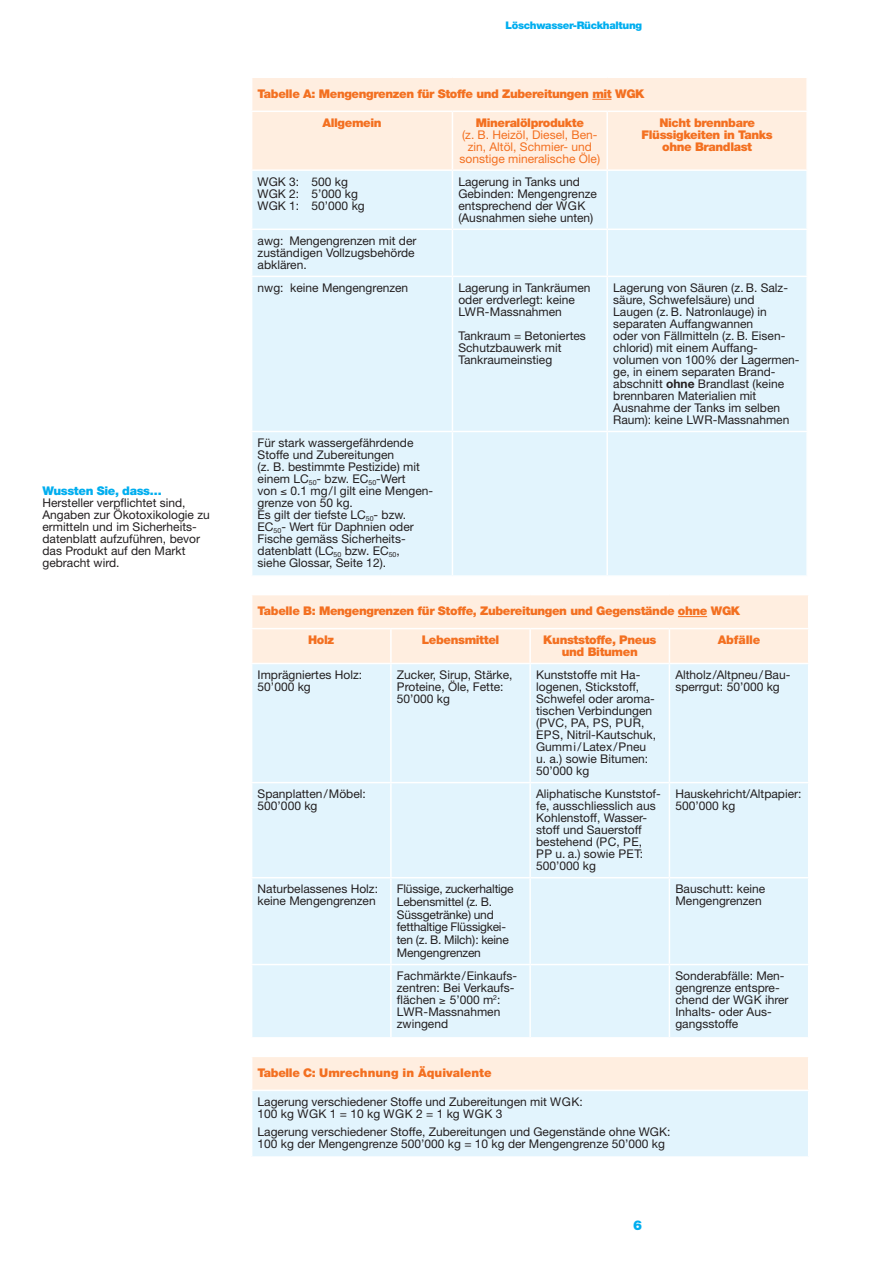
<style>
.page{position:relative;width:893px;height:1263px;background:#fff}
.page>*{position:absolute;margin:0;border:0;box-sizing:border-box;transform-origin:0 0}
.t1{font:900 13.5px "Helvetica Neue";color:#00aeef}
.t2{font:12px/12px "Helvetica Neue";color:#231f20}
.t3{font:900 12px/12px "Helvetica Neue";letter-spacing:-.03em;color:#f37021;text-align:center}
.t4{font:12px/12px "Helvetica Neue";color:#f37021;text-align:center}
.t5{font:900 12px "Helvetica Neue";color:#f37021}
.t6{font:900 12px "Helvetica Neue";letter-spacing:-.03em;color:#00aeef}
.t7{font:900 12px "Helvetica Neue";letter-spacing:-.01em;color:#f37021}
.t8{font:900 10.5px "Helvetica Neue";letter-spacing:-.03em;color:#00aeef}
.s1{font-weight:700}
</style>
<div class="page">
<div style="left:252px;top:1056px;width:557px;height:34px;background:#ffeee0"></div>
<div style="left:252px;top:1090px;width:557px;height:67px;background:#e2f4fd"></div>
<hr style="left:251px;top:1055px;width:558px;height:2px;background:#fff">
<hr style="left:251px;top:1090px;width:558px;height:1px;background:#fff">
<hr style="left:808px;top:1057px;width:1px;height:33px;background:#fff">
<hr style="left:808px;top:1091px;width:1px;height:65px;background:#fff">
<hr style="left:251px;top:1156px;width:558px;height:2px;background:#fff">
<div style="left:252px;top:78px;width:554px;height:91px;background:#ffeee0"></div>
<div style="left:252px;top:171px;width:554px;height:404px;background:#e2f4fd"></div>
<hr style="left:452px;top:111px;width:155px;height:1px;background:#fff">
<hr style="left:452px;top:171px;width:1px;height:58px;background:#fff">
<hr style="left:452px;top:230px;width:1px;height:46px;background:#fff">
<hr style="left:452px;top:277px;width:1px;height:154px;background:#fff">
<hr style="left:452px;top:432px;width:1px;height:143px;background:#fff">
<hr style="left:251px;top:111px;width:201px;height:1px;background:#fff">
<hr style="left:452px;top:112px;width:1px;height:57px;background:#fff">
<hr style="left:607px;top:111px;width:201px;height:1px;background:#fff">
<hr style="left:606px;top:112px;width:2px;height:57px;background:#fff">
<hr style="left:606px;top:171px;width:2px;height:58px;background:#fff">
<hr style="left:606px;top:230px;width:2px;height:46px;background:#fff">
<hr style="left:606px;top:277px;width:2px;height:154px;background:#fff">
<hr style="left:606px;top:432px;width:2px;height:143px;background:#fff">
<hr style="left:251px;top:229px;width:201px;height:1px;background:#fff">
<hr style="left:452px;top:229px;width:155px;height:1px;background:#fff">
<hr style="left:607px;top:229px;width:201px;height:1px;background:#fff">
<hr style="left:251px;top:276px;width:201px;height:1px;background:#fff">
<hr style="left:452px;top:276px;width:155px;height:1px;background:#fff">
<hr style="left:607px;top:276px;width:201px;height:1px;background:#fff">
<hr style="left:251px;top:431px;width:201px;height:1px;background:#fff">
<hr style="left:452px;top:431px;width:155px;height:1px;background:#fff">
<hr style="left:607px;top:431px;width:201px;height:1px;background:#fff">
<svg style="left:592px;top:99px;width:19px;height:1px"></svg>
<div style="left:252px;top:664px;width:556px;height:373px;background:#e2f4fd"></div>
<hr style="left:390px;top:664px;width:2px;height:118px;background:#fff">
<hr style="left:390px;top:783px;width:2px;height:94px;background:#fff">
<hr style="left:390px;top:878px;width:2px;height:86px;background:#fff">
<hr style="left:390px;top:965px;width:2px;height:72px;background:#fff">
<hr style="left:529px;top:664px;width:2px;height:118px;background:#fff">
<hr style="left:669px;top:664px;width:1px;height:118px;background:#fff">
<hr style="left:529px;top:783px;width:2px;height:94px;background:#fff">
<hr style="left:669px;top:783px;width:1px;height:94px;background:#fff">
<hr style="left:529px;top:878px;width:2px;height:86px;background:#fff">
<hr style="left:669px;top:878px;width:1px;height:86px;background:#fff">
<hr style="left:529px;top:965px;width:2px;height:72px;background:#fff">
<hr style="left:669px;top:965px;width:1px;height:72px;background:#fff">
<hr style="left:251px;top:782px;width:140px;height:1px;background:#fff">
<hr style="left:391px;top:782px;width:139px;height:1px;background:#fff">
<hr style="left:530px;top:782px;width:139px;height:1px;background:#fff">
<hr style="left:669px;top:782px;width:140px;height:1px;background:#fff">
<hr style="left:251px;top:877px;width:140px;height:1px;background:#fff">
<hr style="left:391px;top:877px;width:139px;height:1px;background:#fff">
<hr style="left:530px;top:877px;width:139px;height:1px;background:#fff">
<hr style="left:669px;top:877px;width:140px;height:1px;background:#fff">
<hr style="left:251px;top:964px;width:140px;height:1px;background:#fff">
<hr style="left:391px;top:964px;width:139px;height:1px;background:#fff">
<hr style="left:530px;top:964px;width:139px;height:1px;background:#fff">
<hr style="left:669px;top:964px;width:140px;height:1px;background:#fff">
<div style="left:252px;top:595px;width:556px;height:68px;background:#ffeee0"></div>
<p class="t6" style="left:43px;top:483px;width:121px">Wussten Sie, dass…</p>
<p class="t2" style="left:43px;top:496px;width:169px">Hersteller verpflichtet sind,<br>Angaben zur Ökotoxikologie zu ermitteln und im Sicherheits&shy;datenblatt aufzuführen, bevor das Produkt auf den Markt gebracht wird.</p>
<p class="t8" style="left:505px;top:19px;width:138px">Löschwasser-Rückhaltung</p>
<p class="t3" style="left:258px;top:88px;width:388px">Tabelle A: Mengengrenzen für Stoffe und Zubereitungen mit WGK</p>
<p class="t3" style="left:322px;top:116px;width:61px">Allgemein</p>
<p class="t3" style="left:476px;top:116px;width:110px">Mineralölprodukte</p>
<p class="t4" style="left:459px;top:128px;width:142px">(z. B. Heizöl, Diesel, Ben&shy;zin, Altöl, Schmier- und sonstige mineralische Öle)</p>
<p class="t3" style="left:642px;top:116px;width:133px">Nicht brennbare<br>Flüssigkeiten in Tanks ohne Brandlast</p>
<p class="t2" style="left:258px;top:175px;width:109px">WGK 3: 500 kg<br>WGK 2: 5’000 kg<br>WGK 1: 50’000 kg</p>
<p class="t2" style="left:458px;top:175px;width:140px">Lagerung in Tanks und<br>Gebinden: Mengengrenze entsprechend der WGK (Ausnahmen siehe unten)</p>
<p class="t2" style="left:258px;top:234px;width:160px">awg: Mengengrenzen mit der zuständigen Vollzugsbehörde abklären.</p>
<p class="t2" style="left:258px;top:281px;width:152px">nwg: keine Mengengrenzen</p>
<p class="t2" style="left:458px;top:281px;width:134px">Lagerung in Tankräumen oder erdverlegt: keine<br>LWR-Massnahmen</p>
<p class="t2" style="left:458px;top:329px;width:129px">Tankraum = Betoniertes<br>Schutzbauwerk mit<br>Tankraumeinstieg</p>
<p class="t2" style="left:613px;top:281px;width:188px">Lagerung von Säuren (z. B. Salz&shy;säure, Schwefelsäure) und<br>Laugen (z. B. Natronlauge) in separaten Auffangwannen<br>oder von Fällmitteln (z. B. Eisen&shy;chlorid) mit einem Auffang&shy;volumen von 100% der Lagermen&shy;ge, in einem separaten Brand&shy;abschnitt <span class="s1">ohne</span> Brandlast (keine brennbaren Materialien mit<br>Ausnahme der Tanks im selben<br>Raum): keine LWR-Massnahmen</p>
<p class="t2" style="left:258px;top:436px;width:177px">Für stark wassergefährdende<br>Stoffe und Zubereitungen<br>(z. B. bestimmte Pestizide) mit einem LC<sub>50</sub>- bzw. EC<sub>50</sub>-Wert<br>von ≤ 0.1 mg/l gilt eine Mengen&shy;grenze von 50 kg.<br>Es gilt der tiefste LC<sub>50</sub>- bzw.<br>EC<sub>50</sub>- Wert für Daphnien oder<br>Fische gemäss Sicherheits&shy;datenblatt (LC<sub>50</sub> bzw. EC<sub>50</sub>,<br>siehe Glossar, Seite 12).</p>
<p class="t3" style="left:258px;top:605px;width:484px">Tabelle B: Mengengrenzen für Stoffe, Zubereitungen und Gegenstände ohne WGK</p>
<p class="t3" style="left:308px;top:633px;width:28px">Holz</p>
<p class="t3" style="left:422px;top:633px;width:79px">Lebensmittel</p>
<p class="t3" style="left:543px;top:633px;width:115px">Kunststoffe, Pneus und Bitumen</p>
<p class="t7" style="left:718px;top:632px;width:44px">Abfälle</p>
<p class="t2" style="left:258px;top:668px;width:106px">Imprägniertes Holz:<br>50’000 kg</p>
<p class="t2" style="left:397px;top:668px;width:117px">Zucker, Sirup, Stärke,<br>Proteine, Öle, Fette:<br>50’000 kg</p>
<p class="t2" style="left:536px;top:668px;width:121px">Kunststoffe mit Ha&shy;logenen, Stickstoff,<br>Schwefel oder aroma&shy;tischen Verbindungen (PVC, PA, PS, PUR,<br>EPS, Nitril-Kautschuk,<br>Gummi/Latex/Pneu u. a.) sowie Bitumen:<br>50’000 kg</p>
<p class="t2" style="left:675px;top:668px;width:116px">Altholz/Altpneu/Bau&shy;sperrgut: 50’000 kg</p>
<p class="t2" style="left:258px;top:788px;width:110px">Spanplatten/Möbel:<br>500’000 kg</p>
<p class="t2" style="left:536px;top:788px;width:126px">Aliphatische Kunststof&shy;fe, ausschliesslich aus<br>Kohlenstoff, Wasser&shy;stoff und Sauerstoff bestehend (PC, PE,<br>PP u. a.) sowie PET:<br>500’000 kg</p>
<p class="t2" style="left:675px;top:788px;width:128px">Hauskehricht/Altpapier:<br>500’000 kg</p>
<p class="t2" style="left:258px;top:883px;width:122px">Naturbelassenes Holz: keine Mengengrenzen</p>
<p class="t2" style="left:397px;top:882px;width:118px;line-height:12.8px">Flüssige, zuckerhaltige<br>Lebensmittel (z. B.<br>Süssgetränke) und fetthaltige Flüssigkei&shy;ten (z. B. Milch): keine<br>Mengengrenzen</p>
<p class="t2" style="left:675px;top:883px;width:91px">Bauschutt: keine<br>Mengengrenzen</p>
<p class="t2" style="left:397px;top:969px;width:122px">Fachmärkte/Einkaufs&shy;zentren: Bei Verkaufs&shy;flächen ≥ 5’000 m<sup>2</sup>:<br>LWR-Massnahmen zwingend</p>
<p class="t2" style="left:675px;top:969px;width:115px">Sonderabfälle: Men&shy;gengrenze entspre&shy;chend der WGK ihrer<br>Inhalts- oder Aus&shy;gangsstoffe</p>
<p class="t5" style="left:258px;top:1066px;width:236px">Tabelle C: Umrechnung in Äquivalente</p>
<p class="t2" style="left:258px;top:1095px;width:327px">Lagerung verschiedener Stoffe und Zubereitungen mit WGK:<br>100 kg WGK 1 = 10 kg WGK 2 = 1 kg WGK 3</p>
<p class="t2" style="left:258px;top:1125px;width:414px">Lagerung verschiedener Stoffe, Zubereitungen und Gegenstände ohne WGK:<br>100 kg der Mengengrenze 500’000 kg = 10 kg der Mengengrenze 50’000 kg</p>
<p class="t1" style="left:633px;top:1217px;width:11px">6</p>
</div>
